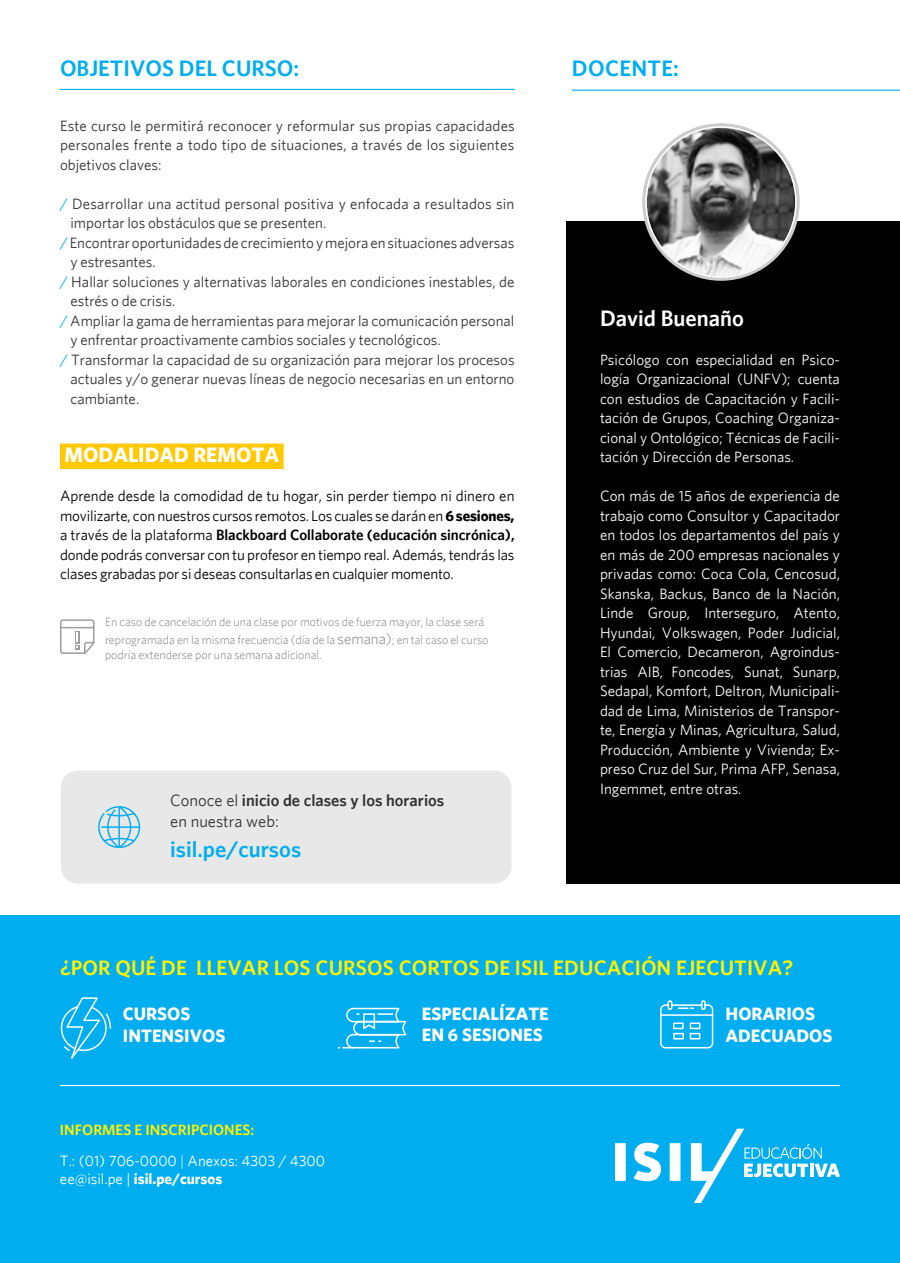
<style>
.page{position:relative;width:900px;height:1263px;background:#fff}
.page>*{position:absolute;margin:0;border:0;box-sizing:border-box;transform-origin:0 0}
.t1{font:600 22.5px "Whitney";color:#00aeef}
.t2{font:600 22.5px "Whitney";color:#fff}
.t3{font:600 21px "Whitney";letter-spacing:.005em;color:#fff200}
.t4{font:700 21px "Whitney";color:#fff}
.t5{font:700 18px/21.6px "Whitney";color:#fff}
.t6{font:600 16.5px/21px "Whitney";color:#333}
.t7{font:15px/19.5px "Whitney";color:#fff;text-align:justify}
.t8{font:15px/19.5px "Whitney";color:#333;text-align:justify}
.t9{font:15px/19.5px "Whitney";letter-spacing:-.01em;color:#000;text-align:justify}
.t10{font:700 15px "Whitney";color:#fff}
.t11{font:300 12px/18px "Whitney";color:#808080}
.s1{color:#00aeef}
.s2{font-weight:700}
.s3{font-weight:600}
.s4{font-size:15px}
.s5{font-weight:400}
.s6{font-weight:600;color:#fff200}
.s7{font-weight:300}
</style>
<div class="page">
<div style="left:566px;top:221px;width:334px;height:663px;background:#000"></div>
<svg style="left:644px;top:125px;width:154px;height:154px"></svg>
<hr style="left:60px;top:89px;width:454px;height:1px;background:#00aeef">
<hr style="left:572px;top:90px;width:328px;height:1px;background:#00aeef">
<div style="left:60px;top:444px;width:224px;height:25px;background:#ffc900"></div>
<img style="left:647px;top:128px;width:148px;height:148px;border-radius:74px">
<svg style="left:60px;top:619px;width:34px;height:35px"></svg>
<div style="left:61px;top:770px;width:451px;height:114px;background:#e8e8e8;border-radius:18px"></div>
<svg style="left:98px;top:806px;width:42px;height:42px"></svg>
<div style="left:0;top:916px;width:900px;height:347px;background:#00aeef"></div>
<svg style="left:660px;top:1000px;width:54px;height:49px"></svg>
<svg style="left:60px;top:997px;width:52px;height:62px"></svg>
<svg style="left:338px;top:1007px;width:69px;height:42px"></svg>
<svg style="left:615px;top:1129px;width:225px;height:74px"></svg>
<hr style="left:60px;top:1085px;width:780px;height:1px;background:#fff">
<h1 class="t1" style="left:60px;top:55px;width:241px">OBJETIVOS DEL CURSO:</h1>
<p class="t8" style="left:60px;top:115px;width:456px">Este curso le permitirá reconocer y reformular sus propias capacidades personales frente a todo tipo de situaciones, a través de los siguientes objetivos claves:</p>
<p class="t8" style="left:60px;top:193px;width:456px"><span class="s1">/</span> Desarrollar una actitud personal positiva y enfocada a resultados sin</p>
<p class="t8" style="left:70px;top:213px;width:257px">importar los obstáculos que se presenten.</p>
<p class="t8" style="left:60px;top:232px;width:456px"><span class="s1">/</span> Encontrar oportunidades de crecimiento y mejora en situaciones adversas</p>
<p class="t8" style="left:70px;top:252px;width:87px">y estresantes.</p>
<p class="t8" style="left:60px;top:271px;width:456px"><span class="s1">/</span> Hallar soluciones y alternativas laborales en condiciones inestables, de</p>
<p class="t8" style="left:70px;top:291px;width:106px">estrés o de crisis.</p>
<p class="t8" style="left:60px;top:310px;width:456px"><span class="s1">/</span> Ampliar la gama de herramientas para mejorar la comunicación personal</p>
<p class="t8" style="left:70px;top:330px;width:372px">y enfrentar proactivamente cambios sociales y tecnológicos.</p>
<p class="t8" style="left:60px;top:349px;width:456px"><span class="s1">/</span> Transformar la capacidad de su organización para mejorar los procesos</p>
<p class="t8" style="left:70px;top:369px;width:445px">actuales y/o generar nuevas líneas de negocio necesarias en un entorno</p>
<p class="t8" style="left:70px;top:388px;width:70px">cambiante.</p>
<h2 class="t4" style="left:64px;top:442px;width:216px">MODALIDAD REMOTA</h2>
<p class="t9" style="left:60px;top:486px;width:456px">Aprende desde la comodidad de tu hogar, sin perder tiempo ni dinero en movilizarte, con nuestros cursos remotos. Los cuales se darán en <span class="s2">6 sesiones, </span>a través de la plataforma <span class="s3">Blackboard Collaborate (educación sincrónica), </span>donde podrás conversar con tu profesor en tiempo real. Además, tendrás las clases grabadas por si deseas consultarlas en cualquier momento.</p>
<p class="t11" style="left:105px;top:613px;width:385px">En caso de cancelación de una clase por motivos de fuerza mayor, la clase será reprogramada en la misma frecuencia (día de la <span class="s4">semana)</span>; en tal caso el curso</p>
<p class="t11" style="left:105px;top:645px;width:218px">podría extenderse por una semana adicional.</p>
<p class="t6" style="left:170px;top:789px;width:276px"><span class="s5">Conoce el</span> inicio de clases y los horarios <span class="s5">en nuestra web:</span></p>
<h1 class="t1" style="left:170px;top:836px;width:132px">isil.pe/cursos</h1>
<h1 class="t1" style="left:572px;top:55px;width:109px">DOCENTE:</h1>
<h1 class="t2" style="left:600px;top:304px;width:145px">David Buenaño</h1>
<p class="t7" style="left:600px;top:349px;width:242px">Psicólogo con especialidad en Psico&shy;logía Organizacional (UNFV); cuenta con estudios de Capacitación y Facili&shy;tación de Grupos, Coaching Organiza&shy;cional y Ontológico; Técnicas de Facili&shy;tación y Dirección de Personas.</p>
<p class="t7" style="left:600px;top:486px;width:242px">Con más de 15 años de experiencia de trabajo como Consultor y Capacitador en todos los departamentos del país y en más de 200 empresas nacionales y privadas como: Coca Cola, Cencosud, Skanska, Backus, Banco de la Nación, Linde Group, Interseguro, Atento, Hyundai, Volkswagen, Poder Judicial, El Comercio, Decameron, Agroindus&shy;trias AIB, Foncodes, Sunat, Sunarp, Sedapal, Komfort, Deltron, Municipali&shy;dad de Lima, Ministerios de Transpor&shy;te, Energía y Minas, Agricultura, Salud, Producción, Ambiente y Vivienda; Ex&shy;preso Cruz del Sur, Prima AFP, Senasa, Ingemmet, entre otras.</p>
<h2 class="t3" style="left:60px;top:955px;width:735px">¿POR QUÉ DE LLEVAR LOS CURSOS CORTOS DE ISIL EDUCACIÓN EJECUTIVA?</h2>
<p class="t5" style="left:123px;top:1002px;width:104px">CURSOS<br>INTENSIVOS</p>
<p class="t7" style="left:60px;top:1113px;width:267px;line-height:31.2px"><span class="s6">INFORMES E INSCRIPCIONES:<br></span>T.: (01) 706-0000 <span class="s7">|</span> Anexos: 4303 / 4300</p>
<p class="t10" style="left:60px;top:1169px;width:164px"><span class="s5">ee@isil.pe |</span> isil.pe/cursos</p>
<p class="t5" style="left:422px;top:1002px;width:129px">ESPECIALÍZATE<br>EN 6 SESIONES</p>
<p class="t5" style="left:726px;top:1002px;width:108px">HORARIOS<br>ADECUADOS</p>
</div>
